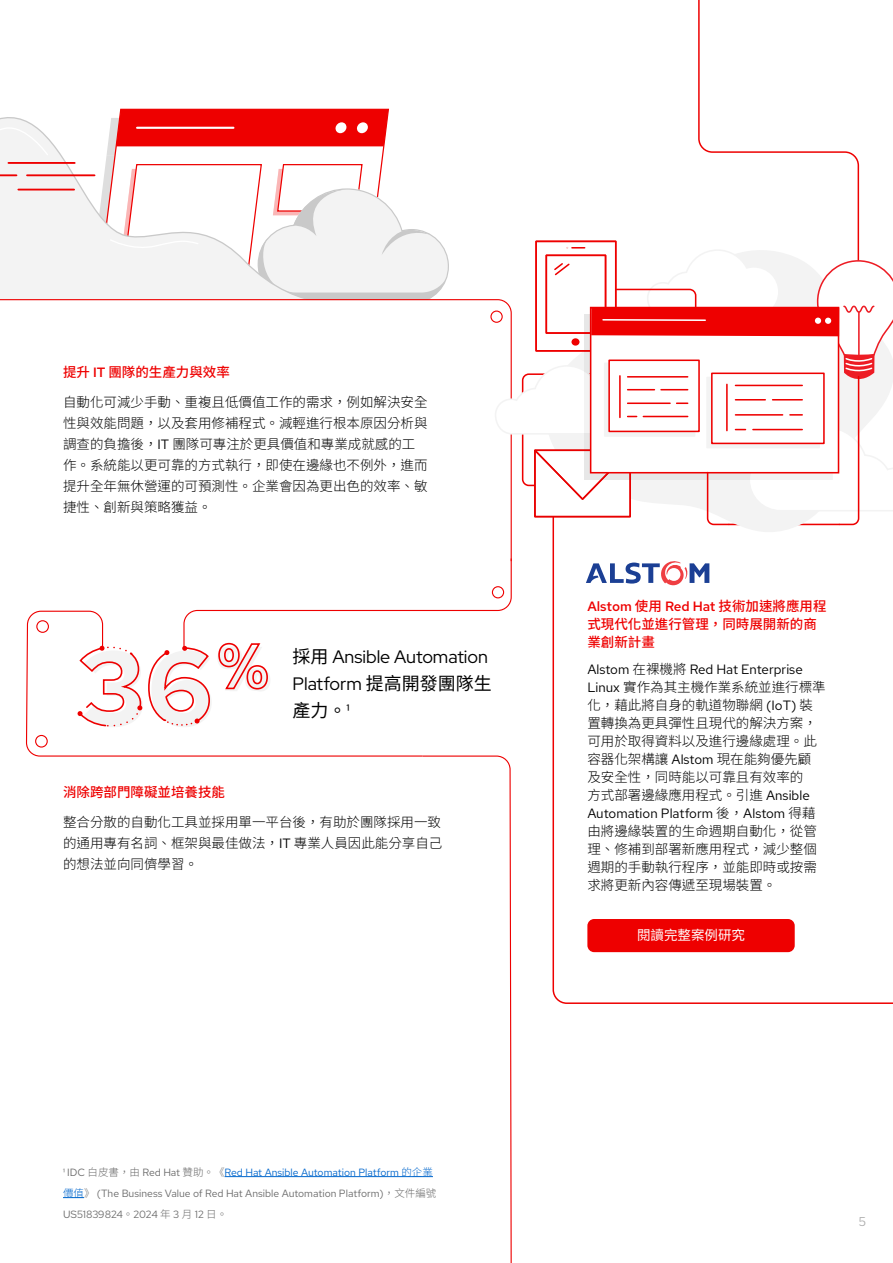
<style>
.page{position:relative;width:893px;height:1263px;background:#fff}
.page>*{position:absolute;margin:0;border:0;box-sizing:border-box;transform-origin:0 0}
.Main_-_Body_copy{font:18px/27px "Red Hat Display";color:#000}
.Main_-_Body_copy-2{font:300 13.5px/18px "Noto Sans TC";color:#000}
.Small_Subhead{font:500 13.5px/18px "Noto Sans TC";color:#e00}
.Main_-_Body_copy-3{font:13.5px "Noto Sans TC";color:#fff}
.t1{font:12.75px "Red Hat Text";color:#aaa}
.t2{font:10.5px/21px "Red Hat Text";color:#6b6b6b}
.s1{font-family:"Red Hat Text"}
.s2{font-family:"Red Hat Text";font-weight:400}
.s3{font-family:"Noto Sans TC"}
.s4{font-family:"Noto Sans TC";font-weight:300}
.s5{color:#06c}
.s6{font-family:"Noto Sans TC";font-weight:300;color:#06c}
</style>
<div class="page">
<svg style="left:698px;top:0;width:162px;height:244px"></svg>
<svg style="left:0;top:117px;width:89px;height:182px;fill:#f3f3f3"></svg>
<svg style="left:89px;top:109px;width:332px;height:190px"></svg>
<svg style="left:0;top:125px;width:49px;height:31px"></svg>
<hr style="left:8px;top:162px;width:67px;height:2px;background:#e00">
<hr style="left:27px;top:174px;width:68px;height:2px;background:#e00">
<svg style="left:0;top:174px;width:16px;height:2px"></svg>
<hr style="left:18px;top:189px;width:56px;height:1px;background:#e00">
<svg style="left:0;top:299px;width:421px;height:2px"></svg>
<svg style="left:421px;top:230px;width:91px;height:1033px"></svg>
<svg style="left:26px;top:610px;width:398px;height:147px"></svg>
<hr style="left:225px;top:1176px;width:208px;height:1px;background:#06c">
<svg style="left:63px;top:1197px;width:21px;height:1px"></svg>
<svg style="left:552px;top:532px;width:341px;height:472px"></svg>
<div style="left:535px;top:241px;width:81px;height:111px;border:2px solid #e00"></div>
<svg style="left:495px;top:246px;width:398px;height:280px"></svg>
<div style="left:587px;top:919px;width:208px;height:33px;background:#e00;border-radius:7px"></div>
<svg style="left:586px;top:561px;width:123px;height:24px"></svg>
<p class="Small_Subhead" style="left:63px;top:363px;width:168px">提升 <span class="s1">IT</span> 團隊的生產力與效率</p>
<p class="Main_-_Body_copy-2" style="left:63px;top:392px;width:366px;line-height:21px">自動化可減少手動、重複且低價值工作的需求，例如解決安全性與效能問題，以及套用修補程式。減輕進行根本原因分析與調查的負擔後，<span class="s2">IT</span> 團隊可專注於更具價值和專業成就感的工作。系統能以更可靠的方式執行，即使在邊緣也不例外，進而提升全年無休營運的可預測性。企業會因為更出色的效率、敏捷性、創新與策略獲益。</p>
<p class="Main_-_Body_copy" style="left:292px;top:643px;width:201px"><span class="s3">採用</span> Ansible Automation<br>Platform <span class="s3">提高開發團隊生產力。</span>¹</p>
<p class="Small_Subhead" style="left:63px;top:783px;width:164px">消除跨部門障礙並培養技能</p>
<p class="Main_-_Body_copy-2" style="left:63px;top:811px;width:381px;line-height:21px;text-align:justify">整合分散的自動化工具並採用單一平台後，有助於團隊採用一致的通用專有名詞、框架與最佳做法，<span class="s2">IT</span> 專業人員因此能分享自己的想法並向同儕學習。</p>
<p class="t2" style="left:63px;top:1161px;width:375px">¹ IDC <span class="s4">白皮書，由</span> Red Hat <span class="s4">贊助。《</span><span class="s5">Red Hat Ansible Automation Platform</span> <span class="s6">的企業價值</span><span class="s4">》</span> (The Business Value of Red Hat Ansible Automation Platform)<span class="s4">，文件編號<br></span>US51839824<span class="s4">。</span>2024 <span class="s4">年</span> 3 <span class="s4">月</span> 12 <span class="s4">日。</span></p>
<p class="Small_Subhead" style="left:587px;top:597px;width:241px"><span class="s1">Alstom</span> 使用 <span class="s1">Red Hat</span> 技術加速將應用程式現代化並進行管理，同時展開新的商業創新計畫</p>
<p class="Main_-_Body_copy-2" style="left:587px;top:660px;width:240px"><span class="s2">Alstom</span> 在裸機將 <span class="s2">Red Hat Enterprise<br>Linux</span> 實作為其主機作業系統並進行標準化，藉此將自身的軌道物聯網 <span class="s2">(IoT)</span> 裝置轉換為更具彈性且現代的解決方案，可用於取得資料以及進行邊緣處理。此容器化架構讓 <span class="s2">Alstom</span> 現在能夠優先顧及安全性，同時能以可靠且有效率的<br>方式部署邊緣應用程式。引進 <span class="s2">Ansible<br>Automation Platform</span> 後，<span class="s2">Alstom</span> 得藉由將邊緣裝置的生命週期自動化，從管理、修補到部署新應用程式，減少整個週期的手動執行程序，並能即時或按需求將更新內容傳遞至現場裝置。</p>
<p class="Main_-_Body_copy-3" style="left:637px;top:927px;width:109px">閱讀完整案例研究</p>
<p class="t1" style="left:859px;top:1213px;width:9px">5</p>
</div>
